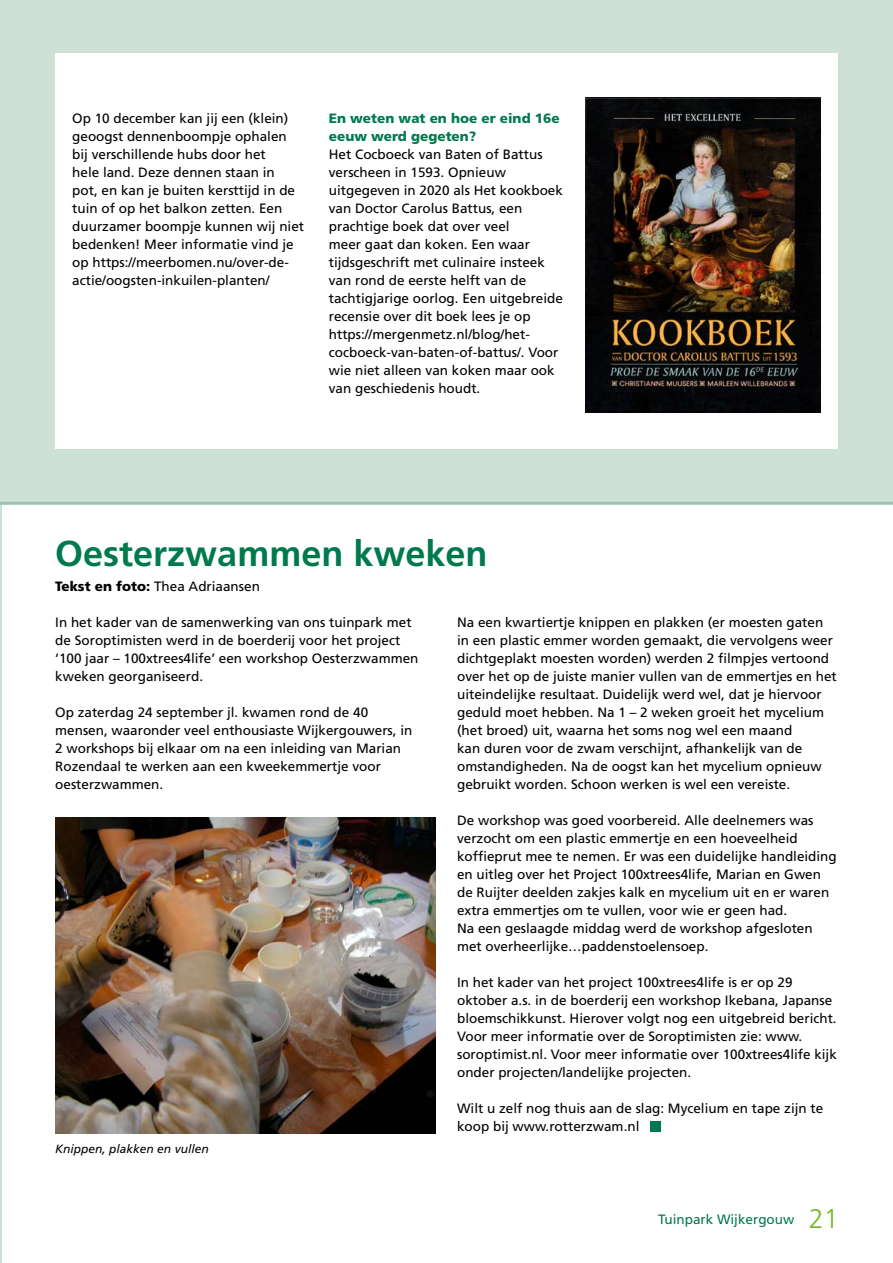
<style>
.page{position:relative;width:893px;height:1263px;background:#fff}
.page>*{position:absolute;margin:0;border:0;box-sizing:border-box;transform-origin:0 0}
.t1{font:700 36px "Frutiger";color:#007a4d}
.t2{font:13.5px/18px "Frutiger";color:#000}
.t3{font:900 13.5px/18px "Frutiger";color:#007a4d}
.t4{font:13.5px "Frutiger";color:#007a4d}
.t5{font:italic 12px "Frutiger";color:#000}
.s1{font-weight:900}
.s2{font-weight:300;font-size:27px;color:#75b726}
</style>
<div class="page">
<hr style="left:0;top:424px;width:1px;height:839px;background:#cee1d7">
<div style="left:0;top:0;width:893px;height:53px;background:#cee1d7"></div>
<div style="left:0;top:449px;width:893px;height:53px;background:#cee1d7"></div>
<div style="left:839px;top:0;width:54px;height:502px;background:#cee1d7"></div>
<div style="left:0;top:0;width:54px;height:502px;background:#cee1d7"></div>
<hr style="left:0;top:502px;width:893px;height:3px;background:#99c4b1">
<img style="left:585px;top:98px;width:236px;height:315px">
<img style="left:56px;top:817px;width:380px;height:316px">
<div style="left:650px;top:1121px;width:10px;height:10px;background:#007a4d"></div>
<p class="t2" style="left:72px;top:109px;width:233px">Op 10 december kan jij een (klein) geoogst dennenboompje ophalen bij verschillende hubs door het<br>hele land. Deze dennen staan in<br>pot, en kan je buiten kersttijd in de tuin of op het balkon zetten. Een duurzamer boompje kunnen wij niet bedenken! Meer informatie vind je op https://meerbomen.nu/over-de&shy;actie/oogsten-inkuilen-planten/</p>
<p class="t3" style="left:329px;top:109px;width:232px">En weten wat en hoe er eind 16e eeuw werd gegeten?</p>
<p class="t2" style="left:329px;top:145px;width:236px">Het Cocboeck van Baten of Battus verscheen in 1593. Opnieuw uitgegeven in 2020 als Het kookboek van Doctor Carolus Battus, een prachtige boek dat over veel<br>meer gaat dan koken. Een waar tijdsgeschrift met culinaire insteek van rond de eerste helft van de tachtigjarige oorlog. Een uitgebreide recensie over dit boek lees je op https://mergenmetz.nl/blog/het&shy;cocboeck-van-baten-of-battus/. Voor wie niet alleen van koken maar ook van geschiedenis houdt.</p>
<h1 class="t1" style="left:55px;top:532px;width:434px">Oesterzwammen kweken</h1>
<p class="t2" style="left:55px;top:577px;width:206px"><span class="s1">Tekst en foto:</span> Thea Adriaansen</p>
<p class="t2" style="left:457px;top:613px;width:381px">Na een kwartiertje knippen en plakken (er moesten gaten in een plastic emmer worden gemaakt, die vervolgens weer dichtgeplakt moesten worden) werden 2 filmpjes vertoond over het op de juiste manier vullen van de emmertjes en het uiteindelijke resultaat. Duidelijk werd wel, dat je hiervoor geduld moet hebben. Na 1 – 2 weken groeit het mycelium (het broed) uit, waarna het soms nog wel een maand<br>kan duren voor de zwam verschijnt, afhankelijk van de omstandigheden. Na de oogst kan het mycelium opnieuw gebruikt worden. Schoon werken is wel een vereiste.</p>
<p class="t2" style="left:457px;top:811px;width:381px">De workshop was goed voorbereid. Alle deelnemers was verzocht om een plastic emmertje en een hoeveelheid koffieprut mee te nemen. Er was een duidelijke handleiding en uitleg over het Project 100xtrees4life, Marian en Gwen de Ruijter deelden zakjes kalk en mycelium uit en er waren extra emmertjes om te vullen, voor wie er geen had.<br>Na een geslaagde middag werd de workshop afgesloten met overheerlijke…paddenstoelensoep.</p>
<p class="t2" style="left:457px;top:973px;width:381px">In het kader van het project 100xtrees4life is er op 29 oktober a.s. in de boerderij een workshop Ikebana, Japanse bloemschikkunst. Hierover volgt nog een uitgebreid bericht.<br>Voor meer informatie over de Soroptimisten zie: www. soroptimist.nl. Voor meer informatie over 100xtrees4life kijk onder projecten/landelijke projecten.</p>
<p class="t2" style="left:457px;top:1099px;width:368px">Wilt u zelf nog thuis aan de slag: Mycelium en tape zijn te koop bij www.rotterzwam.nl</p>
<p class="t5" style="left:55px;top:1142px;width:155px">Knippen, plakken en vullen</p>
<p class="t2" style="left:55px;top:613px;width:365px">In het kader van de samenwerking van ons tuinpark met de Soroptimisten werd in de boerderij voor het project ‘100 jaar – 100xtrees4life’ een workshop Oesterzwammen kweken georganiseerd.</p>
<p class="t2" style="left:55px;top:703px;width:359px">Op zaterdag 24 september jl. kwamen rond de 40 mensen, waaronder veel enthousiaste Wijkergouwers, in 2 workshops bij elkaar om na een inleiding van Marian Rozendaal te werken aan een kweekemmertje voor oesterzwammen.</p>
<p class="t4" style="left:658px;top:1211px;width:182px">Tuinpark Wijkergouw <span class="s2">21</span></p>
</div>
